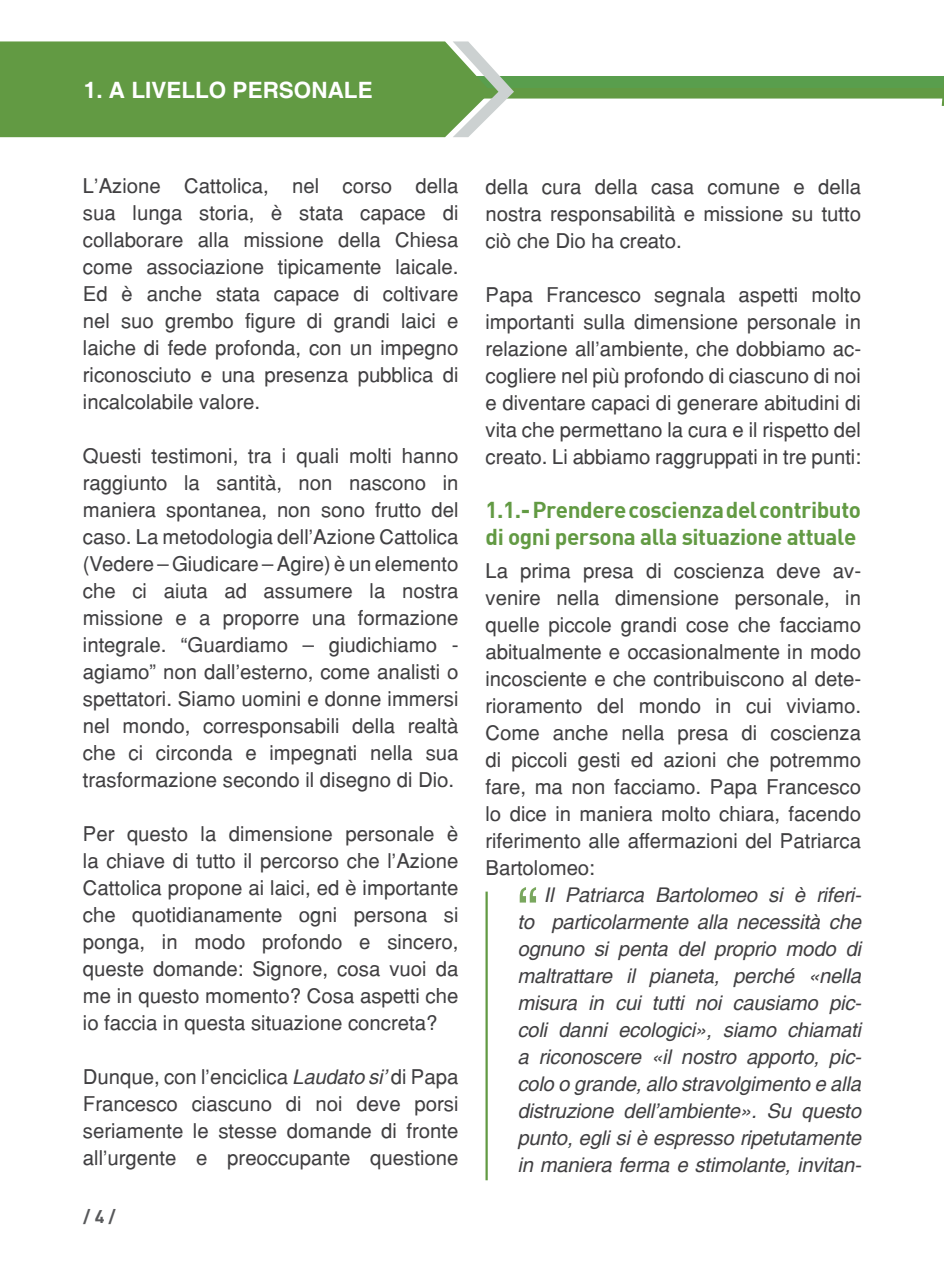
<style>
.page{position:relative;width:944px;height:1276px;background:#fff}
.page>*{position:absolute;margin:0;border:0;box-sizing:border-box;transform-origin:0 0}
.t1{font:60.75px "Helvetica";color:#79a75e}
.t2{font:700 22.5px/27px "DIN";letter-spacing:-.02em;color:#629a43}
.t3{font:700 22.5px "Helvetica";color:#fff}
.t4{font:20.25px/27px "Helvetica";color:#414042;text-align:justify}
.t5{font:italic 20.25px/27px "Helvetica";letter-spacing:-.01em;color:#414042;text-align:justify}
.t6{font:700 18px "DIN";color:#58595b}
.s1{font-style:italic}
</style>
<div class="page">
<div style="left:0;top:87px;width:944px;height:12px;background:#629a43"></div>
<div style="left:0;top:76px;width:944px;height:11px;background:#599e4d"></div>
<svg style="left:942px;top:98px;width:2px;height:8px"></svg>
<svg style="left:0;top:41px;width:514px;height:96px"></svg>
<hr style="left:485px;top:891px;width:3px;height:289px;background:#629a43">
<p class="t3" style="left:84px;top:76px;width:290px">1. A LIVELLO PERSONALE</p>
<p class="t4" style="left:83px;top:172px;width:377px">L’Azione Cattolica, nel corso della sua lunga storia, è stata capace di collaborare alla missione della Chiesa come associazione tipicamente laicale.<br>Ed è anche stata capace di coltivare nel suo grembo figure di grandi laici e laiche di fede profonda, con un impegno riconosciuto e una presenza pubblica di incalcolabile valore.</p>
<p class="t4" style="left:83px;top:442px;width:377px">Questi testimoni, tra i quali molti hanno raggiunto la santità, non nascono in maniera spontanea, non sono frutto del caso. La metodologia dell’Azione Cattolica (Vedere – Giudicare – Agire) è un elemento che ci aiuta ad assumere la nostra missione e a proporre una formazione integrale. “Guardiamo – giudichiamo - agiamo” non dall’esterno, come analisti o spettatori. Siamo uomini e donne immersi nel mondo, corresponsabili della realtà che ci circonda e impegnati nella sua trasformazione secondo il disegno di Dio.</p>
<p class="t4" style="left:83px;top:820px;width:377px">Per questo la dimensione personale è la chiave di tutto il percorso che l’Azione Cattolica propone ai laici, ed è importante che quotidianamente ogni persona si ponga, in modo profondo e sincero, queste domande: Signore, cosa vuoi da me in questo momento? Cosa aspetti che io faccia in questa situazione concreta?</p>
<p class="t4" style="left:83px;top:1063px;width:377px">Dunque, con l’enciclica <span class="s1">Laudato si’</span> di Papa Francesco ciascuno di noi deve porsi seriamente le stesse domande di fronte all’urgente e preoccupante questione</p>
<p class="t6" style="left:83px;top:1204px;width:34px">/ 4 /</p>
<p class="t4" style="left:485px;top:173px;width:377px">della cura della casa comune e della nostra responsabilità e missione su tutto ciò che Dio ha creato.</p>
<p class="t4" style="left:485px;top:281px;width:377px">Papa Francesco segnala aspetti molto importanti sulla dimensione personale in relazione all’ambiente, che dobbiamo ac&shy;cogliere nel più profondo di ciascuno di noi e diventare capaci di generare abitudini di vita che permettano la cura e il rispetto del creato. Li abbiamo raggruppati in tre punti:</p>
<p class="t2" style="left:485px;top:495px;width:377px">1.1.- Prendere coscienza del contributo di ogni persona alla situazione attuale</p>
<p class="t4" style="left:485px;top:557px;width:377px">La prima presa di coscienza deve av&shy;venire nella dimensione personale, in quelle piccole grandi cose che facciamo abitualmente e occasionalmente in modo incosciente e che contribuiscono al dete&shy;rioramento del mondo in cui viviamo.<br>Come anche nella presa di coscienza di piccoli gesti ed azioni che potremmo fare, ma non facciamo. Papa Francesco lo dice in maniera molto chiara, facendo riferimento alle affermazioni del Patriarca Bartolomeo:</p>
<h1 class="t1" style="left:517px;top:874px;width:22px">“</h1>
<p class="t5" style="left:517px;top:882px;width:346px;text-indent:26px">Il Patriarca Bartolomeo si è riferi&shy;to particolarmente alla necessità che ognuno si penta del proprio modo di maltrattare il pianeta, perché «nella misura in cui tutti noi causiamo pic&shy;coli danni ecologici», siamo chiamati a riconoscere «il nostro apporto, pic&shy;colo o grande, allo stravolgimento e alla distruzione dell’ambiente». Su questo punto, egli si è espresso ripetutamente in maniera ferma e stimolante, invitan-</p>
</div>
